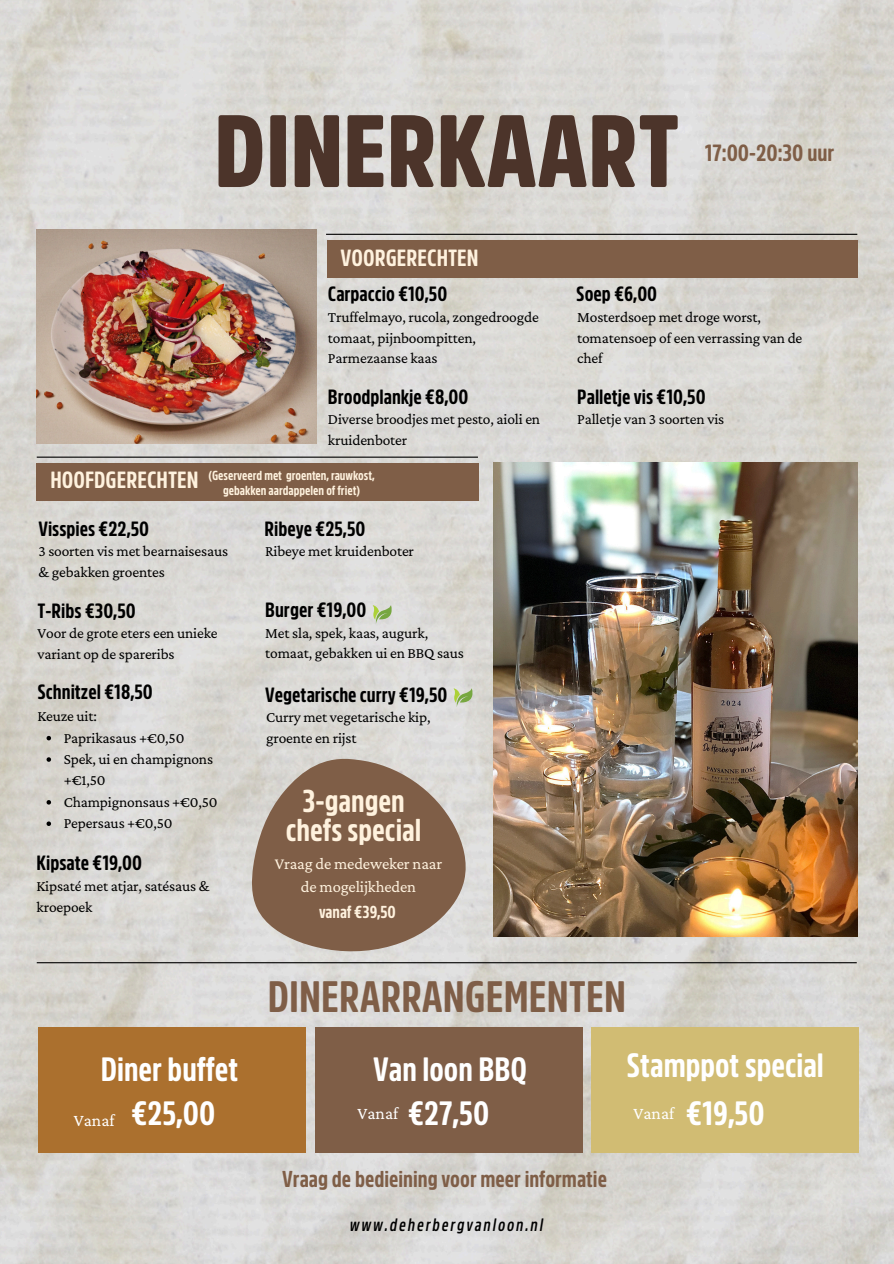
<style>
.page{position:relative;width:894px;height:1264px;background:#fff}
.page>*{position:absolute;margin:0;border:0;box-sizing:border-box;transform-origin:0 0}
.t1{font:900 101.4px "Amsi Pro Condensed";color:#4c342a}
.t2{font:700 43.8px "Amsi Pro Condensed";color:#7f5e47}
.t3{font:700 33.6px "Amsi Pro Condensed";color:#fff}
.t4{font:700 31.5px/29px "Amsi Pro Condensed";color:#fff2de;text-align:center}
.t5{font:700 23.4px "Amsi Pro Condensed";color:#fff2de}
.t6{font:700 23.4px "Amsi Pro Condensed";color:#7f5e47}
.t7{font:700 22.95px "Amsi Pro Condensed";color:#7f5e47}
.t8{font:700 20.55px "Amsi Pro Condensed";color:#000}
.t9{font:italic 600 17.55px "Amsi Pro Condensed";letter-spacing:.11em;color:#000}
.t10{font:17.55px "Crimson Pro";color:#fff}
.t11{font:700 17.25px "Amsi Pro Condensed";color:#fff2de}
.t12{font:16.5px/22.4px "Crimson Pro";letter-spacing:-.01em;color:#fff2de;text-align:center}
.t13{font:15.45px/20.9px "Crimson Pro";letter-spacing:-.01em;color:#000}
.t14{font:700 13.05px/14.1px "Amsi Pro Condensed";color:#fff2de;text-align:center}
</style>
<div class="page">
<img style="left:0;top:0;width:893px;height:1263px">
<hr style="left:326px;top:234px;width:531px;height:1px;background:#000">
<div style="left:327px;top:240px;width:530px;height:38px;background:#7f5e47"></div>
<div style="left:37px;top:463px;width:441px;height:37px;background:#7f5e47"></div>
<img style="left:493px;top:463px;width:364px;height:473px">
<svg style="left:372px;top:604px;width:19px;height:20px"></svg>
<svg style="left:47px;top:736px;width:4px;height:4px"></svg>
<svg style="left:47px;top:757px;width:4px;height:4px"></svg>
<svg style="left:47px;top:800px;width:4px;height:4px"></svg>
<svg style="left:47px;top:821px;width:4px;height:5px"></svg>
<hr style="left:37px;top:456px;width:441px;height:1px;background:#000">
<div style="left:591px;top:1027px;width:267px;height:125px;background:#d1bc73"></div>
<div style="left:315px;top:1027px;width:267px;height:125px;background:#7f5e47"></div>
<div style="left:38px;top:1027px;width:268px;height:125px;background:#ab702e"></div>
<hr style="left:37px;top:962px;width:819px;height:1px;background:#000">
<img style="left:37px;top:230px;width:279px;height:213px">
<svg style="left:252px;top:758px;width:213px;height:193px;background:#937967"></svg>
<svg style="left:453px;top:688px;width:19px;height:19px"></svg>
<h1 class="t1" style="left:214px;top:102px;width:467px">DINERKAART</h1>
<p class="t5" style="left:340px;top:246px;width:139px">VOORGERECHTEN</p>
<h4 class="t6" style="left:704px;top:141px;width:131px">17:00-20:30 uur</h4>
<p class="t5" style="left:50px;top:468px;width:150px">HOOFDGERECHTEN</p>
<p class="t8" style="left:328px;top:284px;width:121px">Carpaccio €10,50</p>
<h5 class="t13" style="left:328px;top:306px;width:212px">Truffelmayo, rucola, zongedroogde tomaat, pijnboompitten,<br>Parmezaanse kaas</h5>
<p class="t8" style="left:328px;top:386px;width:142px">Broodplankje €8,00</p>
<p class="t13" style="left:328px;top:408px;width:214px">Diverse broodjes met pesto, aioli en kruidenboter</p>
<p class="t14" style="left:208px;top:469px;width:168px">(Geserveerd met groenten, rauwkost, gebakken aardappelen of friet)</p>
<p class="t8" style="left:38px;top:518px;width:112px">Visspies €22,50</p>
<p class="t13" style="left:38px;top:540px;width:191px">3 soorten vis met bearnaisesaus &amp; gebakken groentes</p>
<p class="t8" style="left:37px;top:600px;width:100px">T-Ribs €30,50</p>
<h5 class="t13" style="left:38px;top:622px;width:182px">Voor de grote eters een unieke variant op de spareribs</h5>
<p class="t8" style="left:38px;top:682px;width:117px">Schnitzel €18,50</p>
<p class="t13" style="left:38px;top:705px;width:61px">Keuze uit:</p>
<p class="t13" style="left:64px;top:727px;width:122px">Paprikasaus +€0,50</p>
<p class="t13" style="left:64px;top:748px;width:151px;line-height:21.5px">Spek, ui en champignons +€1,50</p>
<p class="t13" style="left:64px;top:791px;width:155px">Champignonsaus +€0,50</p>
<p class="t13" style="left:64px;top:812px;width:110px">Pepersaus +€0,50</p>
<p class="t8" style="left:37px;top:853px;width:107px">Kipsate €19,00</p>
<p class="t13" style="left:37px;top:875px;width:174px">Kipsaté met atjar, satésaus &amp; kroepoek</p>
<p class="t8" style="left:264px;top:518px;width:102px">Ribeye €25,50</p>
<p class="t13" style="left:265px;top:540px;width:150px">Ribeye met kruidenboter</p>
<h6 class="t8" style="left:265px;top:600px;width:103px">Burger €19,00</h6>
<p class="t13" style="left:265px;top:622px;width:200px">Met sla, spek, kaas, augurk, tomaat, gebakken ui en BBQ saus</p>
<p class="t8" style="left:265px;top:684px;width:184px">Vegetarische curry €19,50</p>
<p class="t13" style="left:266px;top:706px;width:166px">Curry met vegetarische kip, groente en rijst</p>
<p class="t4" style="left:286px;top:787px;width:137px">3-gangen chefs special</p>
<p class="t12" style="left:275px;top:852px;width:169px">Vraag de medeweker naar de mogelijkheden</p>
<h2 class="t11" style="left:319px;top:903px;width:78px">vanaf €39,50</h2>
<p class="t8" style="left:576px;top:284px;width:82px">Soep €6,00</p>
<p class="t13" style="left:577px;top:306px;width:227px">Mosterdsoep met droge worst, tomatensoep of een verrassing van de chef</p>
<p class="t8" style="left:577px;top:386px;width:130px">Palletje vis €10,50</p>
<p class="t13" style="left:577px;top:408px;width:148px">Palletje van 3 soorten vis</p>
<p class="t2" style="left:268px;top:975px;width:360px">DINERARRANGEMENTEN</p>
<p class="t3" style="left:101px;top:1052px;width:139px">Diner buffet</p>
<p class="t3" style="left:373px;top:1052px;width:155px">Van loon BBQ</p>
<p class="t3" style="left:626px;top:1048px;width:199px">Stamppot special</p>
<h3 class="t10" style="left:74px;top:1110px;width:42px">Vanaf</h3>
<p class="t3" style="left:131px;top:1096px;width:85px">€25,00</p>
<p class="t3" style="left:408px;top:1096px;width:83px">€27,50</p>
<p class="t3" style="left:685px;top:1097px;width:80px">€19,50</p>
<h3 class="t10" style="left:357px;top:1102px;width:42px">Vanaf</h3>
<p class="t10" style="left:633px;top:1102px;width:42px">Vanaf</p>
<h3 class="t7" style="left:282px;top:1167px;width:326px">Vraag de bedieining voor meer informatie</h3>
<h3 class="t9" style="left:350px;top:1216px;width:195px">www.deherbergvanloon.nl</h3>
</div>
